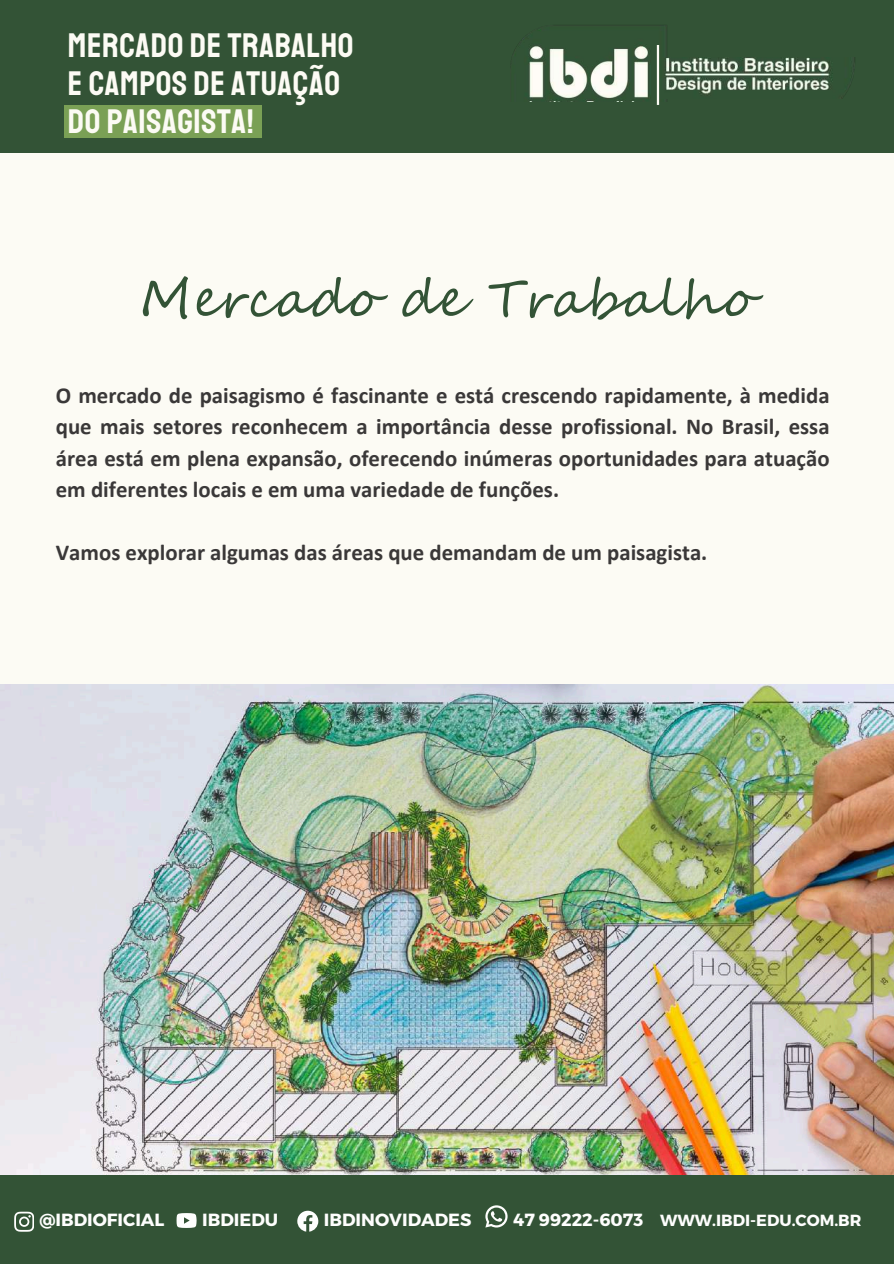
<style>
.page{position:relative;width:894px;height:1264px;background:#fff}
.page>*{position:absolute;margin:0;border:0;box-sizing:border-box;transform-origin:0 0}
.t1{font:51.6px "Segoe Script";letter-spacing:.02em;color:#335336}
.t2{font:34.5px/38px "Staatliches";letter-spacing:.02em;color:#fcfbf4}
.t3{font:700 22.8px/31.5px "Calibri";color:#3a3838;text-align:justify}
.t4{font:700 17.55px "Montserrat";color:#fefefd}
.t5{font:700 16.05px "Montserrat";color:#fefefd}
.s1{font-size:17.55px}
</style>
<div class="page">
<div style="left:0;top:0;width:893px;height:1263px;background:#fcfbf4"></div>
<img style="left:0;top:685px;width:893px;height:490px">
<div style="left:0;top:0;width:893px;height:153px;background:#335336"></div>
<img style="left:514px;top:25px;width:155px;height:76px">
<img style="left:659px;top:58px;width:196px;height:40px">
<hr style="left:656px;top:45px;width:3px;height:60px;background:#fcfbf4">
<div style="left:64px;top:105px;width:197px;height:33px;background:#7aa055"></div>
<div style="left:0;top:1175px;width:893px;height:88px;background:#335336"></div>
<svg style="left:176px;top:1213px;width:20px;height:14px"></svg>
<svg style="left:297px;top:1210px;width:21px;height:21px"></svg>
<svg style="left:485px;top:1205px;width:22px;height:22px"></svg>
<svg style="left:14px;top:1211px;width:20px;height:20px"></svg>
<h2 class="t2" style="left:68px;top:27px;width:287px">MERCADO DE TRABALHO<br>E CAMPOS DE ATUAÇÃO<br>DO PAISAGISTA!</h2>
<h1 class="t1" style="left:140px;top:260px;width:615px">Mercado de Trabalho</h1>
<p class="t3" style="left:56px;top:381px;width:775px">O mercado de paisagismo é fascinante e está crescendo rapidamente, à medida que mais setores reconhecem a importância desse profissional. No Brasil, essa área está em plena expansão, oferecendo inúmeras oportunidades para atuação em diferentes locais e em uma variedade de funções.</p>
<p class="t3" style="left:56px;top:539px;width:653px">Vamos explorar algumas das áreas que demandam de um paisagista.</p>
<p class="t4" style="left:39px;top:1208px;width:126px">@IBDIOFICIAL</p>
<p class="t4" style="left:202px;top:1208px;width:77px">IBDIEDU</p>
<p class="t4" style="left:324px;top:1208px;width:149px">IBDINOVIDADES</p>
<p class="t5" style="left:513px;top:1209px;width:349px"><span class="s1">47 99222-6073</span> WWW.IBDI-EDU.COM.BR</p>
</div>
